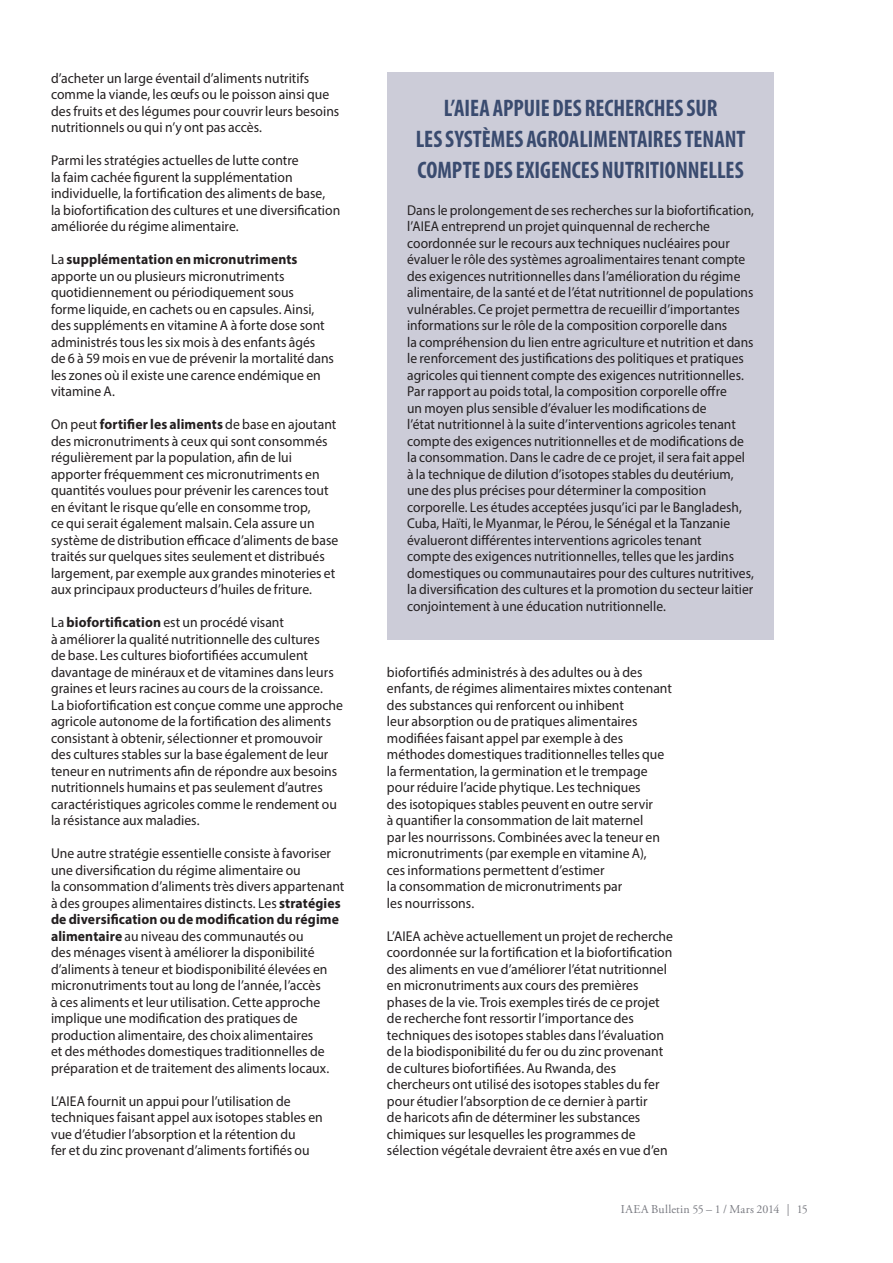
<style>
.page{position:relative;width:893px;height:1263px;background:#fff}
.page>*{position:absolute;margin:0;border:0;box-sizing:border-box;transform-origin:0 0}
.t1{font:700 condensed 24px/31.5px "Myriad Pro";color:#3a4b6f;text-align:center;scale:.95 1}
.t2{font:14.25px/16.5px "Myriad Pro";color:#231f20;scale:.96 1}
.t3{font:14.25px/16.5px "Myriad Pro";color:#231f20;scale:.95 1}
.t4{font:12px "Adobe Garamond Pro";letter-spacing:.02em;color:#797a81}
.s1{font-weight:700}
</style>
<div class="page">
<div style="left:387px;top:72px;width:387px;height:568px;background:#ccccd8"></div>
<p class="t2" style="left:51px;top:69px;width:302px">d’acheter un large éventail d’aliments nutritifs comme la viande, les œufs ou le poisson ainsi que des fruits et des légumes pour couvrir leurs besoins nutritionnels ou qui n’y ont pas accès.</p>
<p class="t2" style="left:51px;top:152px;width:303px">Parmi les stratégies actuelles de lutte contre<br>la faim cachée figurent la supplémentation individuelle, la fortification des aliments de base,<br>la biofortification des cultures et une diversification améliorée du régime alimentaire.</p>
<p class="t2" style="left:51px;top:251px;width:296px">La <span class="s1">supplémentation en micronutriments </span>apporte un ou plusieurs micronutriments quotidiennement ou périodiquement sous<br>forme liquide, en cachets ou en capsules. Ainsi, des suppléments en vitamine A à forte dose sont administrés tous les six mois à des enfants âgés<br>de 6 à 59 mois en vue de prévenir la mortalité dans les zones où il existe une carence endémique en vitamine A.</p>
<p class="t2" style="left:51px;top:416px;width:301px">On peut <span class="s1">fortifier les aliments</span> de base en ajoutant des micronutriments à ceux qui sont consommés régulièrement par la population, afin de lui apporter fréquemment ces micronutriments en quantités voulues pour prévenir les carences tout en évitant le risque qu’elle en consomme trop,<br>ce qui serait également malsain. Cela assure un système de distribution efficace d’aliments de base traités sur quelques sites seulement et distribués largement, par exemple aux grandes minoteries et aux principaux producteurs d’huiles de friture.</p>
<p class="t2" style="left:51px;top:614px;width:306px">La <span class="s1">biofortification</span> est un procédé visant<br>à améliorer la qualité nutritionnelle des cultures<br>de base. Les cultures biofortifiées accumulent davantage de minéraux et de vitamines dans leurs graines et leurs racines au cours de la croissance.<br>La biofortification est conçue comme une approche agricole autonome de la fortification des aliments consistant à obtenir, sélectionner et promouvoir des cultures stables sur la base également de leur teneur en nutriments afin de répondre aux besoins nutritionnels humains et pas seulement d’autres caractéristiques agricoles comme le rendement ou la résistance aux maladies.</p>
<p class="t2" style="left:51px;top:845px;width:307px">Une autre stratégie essentielle consiste à favoriser une diversification du régime alimentaire ou<br>la consommation d’aliments très divers appartenant à des groupes alimentaires distincts. Les <span class="s1">stratégies de diversification ou de modification du régime alimentaire</span> au niveau des communautés ou<br>des ménages visent à améliorer la disponibilité d’aliments à teneur et biodisponibilité élevées en micronutriments tout au long de l’année, l’accès<br>à ces aliments et leur utilisation. Cette approche implique une modification des pratiques de production alimentaire, des choix alimentaires<br>et des méthodes domestiques traditionnelles de préparation et de traitement des aliments locaux.</p>
<p class="t2" style="left:51px;top:1092px;width:285px">L’AIEA fournit un appui pour l’utilisation de techniques faisant appel aux isotopes stables en vue d’étudier l’absorption et la rétention du<br>fer et du zinc provenant d’aliments fortifiés ou</p>
<p class="t1" style="left:416px;top:91px;width:349px">L’AIEA APPUIE DES RECHERCHES SUR<br>LES SYSTÈMES AGROALIMENTAI RES TENANT<br>COMPTE DES EXIGENCES NUTRITIONNELLES</p>
<p class="t3" style="left:407px;top:201px;width:367px">Dans le prolongement de ses recherches sur la biofortification, l’AIEA entreprend un projet quinquennal de recherche coordonnée sur le recours aux techniques nucléaires pour évaluer le rôle des systèmes agroalimentaires tenant compte des exigences nutritionnelles dans l’amélioration du régime alimentaire, de la santé et de l’état nutritionnel de populations vulnérables. Ce projet permettra de recueillir d’importantes informations sur le rôle de la composition corporelle dans<br>la compréhension du lien entre agriculture et nutrition et dans le renforcement des justifications des politiques et pratiques agricoles qui tiennent compte des exigences nutritionnelles.<br>Par rapport au poids total, la composition corporelle offre<br>un moyen plus sensible d’évaluer les modifications de<br>l’état nutritionnel à la suite d’interventions agricoles tenant compte des exigences nutritionnelles et de modifications de la consommation. Dans le cadre de ce projet, il sera fait appel à la technique de dilution d’isotopes stables du deutérium, une des plus précises pour déterminer la composition corporelle. Les études acceptées jusqu’ici par le Bangladesh, Cuba, Haïti, le Myanmar, le Pérou, le Sénégal et la Tanzanie évalueront différentes interventions agricoles tenant<br>compte des exigences nutritionnelles, telles que les jardins domestiques ou communautaires pour des cultures nutritives, la diversification des cultures et la promotion du secteur laitier conjointement à une éducation nutritionnelle.</p>
<p class="t2" style="left:387px;top:663px;width:298px">biofortifiés administrés à des adultes ou à des enfants, de régimes alimentaires mixtes contenant des substances qui renforcent ou inhibent<br>leur absorption ou de pratiques alimentaires modifiées faisant appel par exemple à des méthodes domestiques traditionnelles telles que la fermentation, la germination et le trempage pour réduire l’acide phytique. Les techniques<br>des isotopiques stables peuvent en outre servir<br>à quantifier la consommation de lait maternel<br>par les nourrissons. Combinées avec la teneur en micronutriments (par exemple en vitamine A),<br>ces informations permettent d’estimer<br>la consommation de micronutriments par<br>les nourrissons.</p>
<p class="t2" style="left:387px;top:927px;width:300px">L’AIEA achève actuellement un projet de recherche coordonnée sur la fortification et la biofortification des aliments en vue d’améliorer l’état nutritionnel en micronutriments aux cours des premières phases de la vie. Trois exemples tirés de ce projet de recherche font ressortir l’importance des techniques des isotopes stables dans l’évaluation de la biodisponibilité du fer ou du zinc provenant de cultures biofortifiées. Au Rwanda, des chercheurs ont utilisé des isotopes stables du fer pour étudier l’absorption de ce dernier à partir<br>de haricots afin de déterminer les substances chimiques sur lesquelles les programmes de sélection végétale devraient être axés en vue d’en</p>
<p class="t4" style="left:621px;top:1201px;width:189px">IAEA Bulletin 55 – 1 / Mars 2014 | 15</p>
</div>
